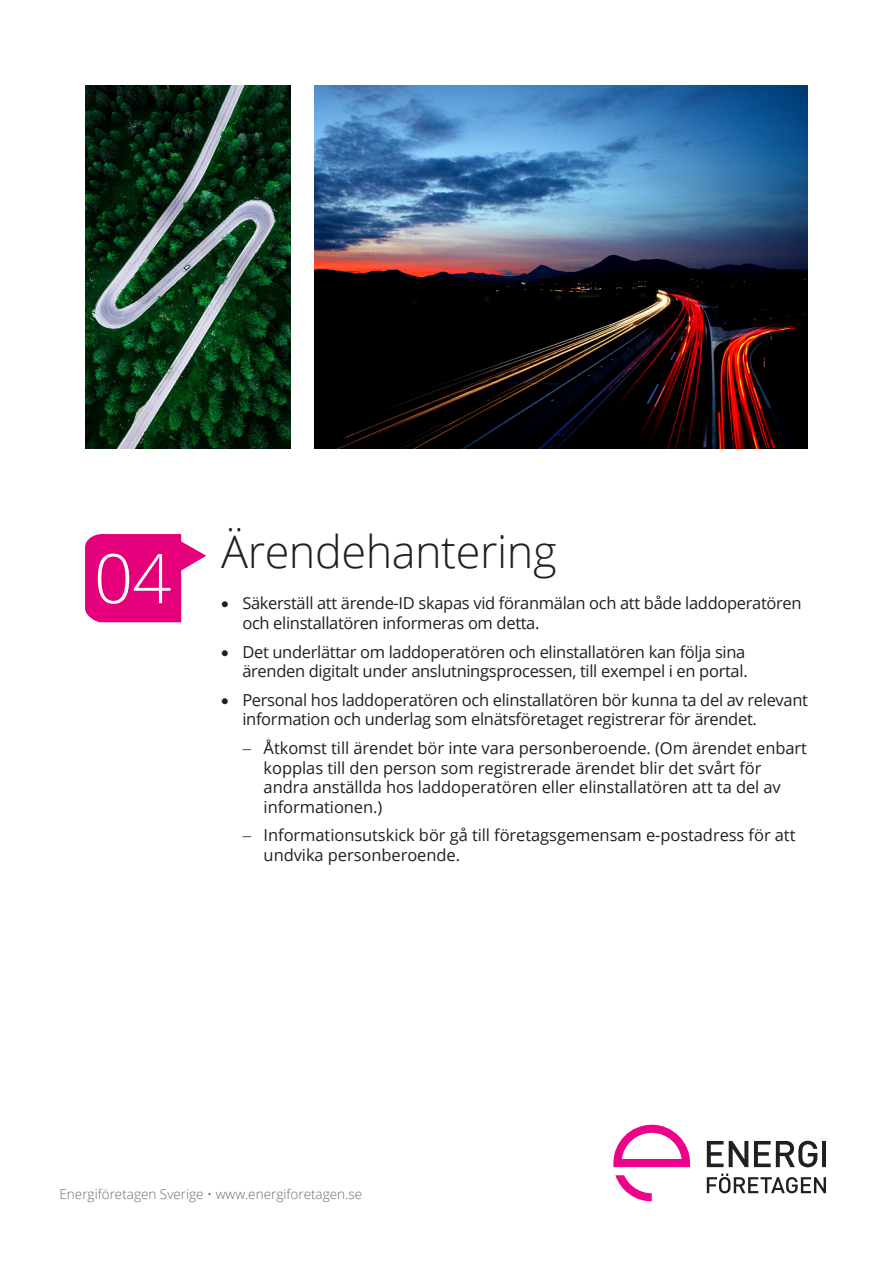
<style>
.page{position:relative;width:893px;height:1263px;background:#fff}
.page>*{position:absolute;margin:0;border:0;box-sizing:border-box;transform-origin:0 0}
.Rubrik_0{font:300 68.55px "Open Sans";color:#fff}
.Rubrik_0-2{font:300 45px "Open Sans";letter-spacing:-.01em;color:#231f20}
.t1{font:16.5px/19.8px "Open Sans";letter-spacing:-.02em;color:#231f20}
.t2{font:300 13.5px "Open Sans";color:#6c6d70}
</style>
<div class="page">
<img style="left:85px;top:85px;width:205px;height:364px">
<img style="left:315px;top:85px;width:493px;height:364px">
<svg style="left:85px;top:534px;width:121px;height:88px"></svg>
<svg style="left:707px;top:1141px;width:119px;height:52px"></svg>
<svg style="left:613px;top:1125px;width:77px;height:76px"></svg>
<p class="Rubrik_0" style="left:94px;top:531px;width:79px">04</p>
<p class="Rubrik_0-2" style="left:221px;top:521px;width:337px">Ärendehantering</p>
<p class="t1" style="left:242px;top:593px;width:561px;text-indent:-21px">• Säkerställ att ärende-ID skapas vid föranmälan och att både laddoperatören och elinstallatören informeras om detta.</p>
<p class="t1" style="left:221px;top:641px;width:528px;text-align:right">• Det underlättar om laddoperatören och elinstallatören kan följa sina ärenden digitalt under anslutningsprocessen, till exempel i en portal.</p>
<p class="t1" style="left:242px;top:689px;width:567px;text-indent:-21px">• Personal hos laddoperatören och elinstallatören bör kunna ta del av relevant information och underlag som elnätsföretaget registrerar för ärendet.</p>
<p class="t1" style="left:264px;top:737px;width:545px;text-indent:-21px">− Åtkomst till ärendet bör inte vara personberoende. (Om ärendet enbart kopplas till den person som registrerade ärendet blir det svårt för andra anställda hos laddoperatören eller elinstallatören att ta del av informationen.)</p>
<p class="t1" style="left:264px;top:825px;width:533px;text-indent:-21px">− Informationsutskick bör gå till företagsgemensam e-postadress för att undvika personberoende.</p>
<p class="t2" style="left:60px;top:1185px;width:304px">Energiföretagen Sverige • www.energiforetagen.se</p>
</div>
